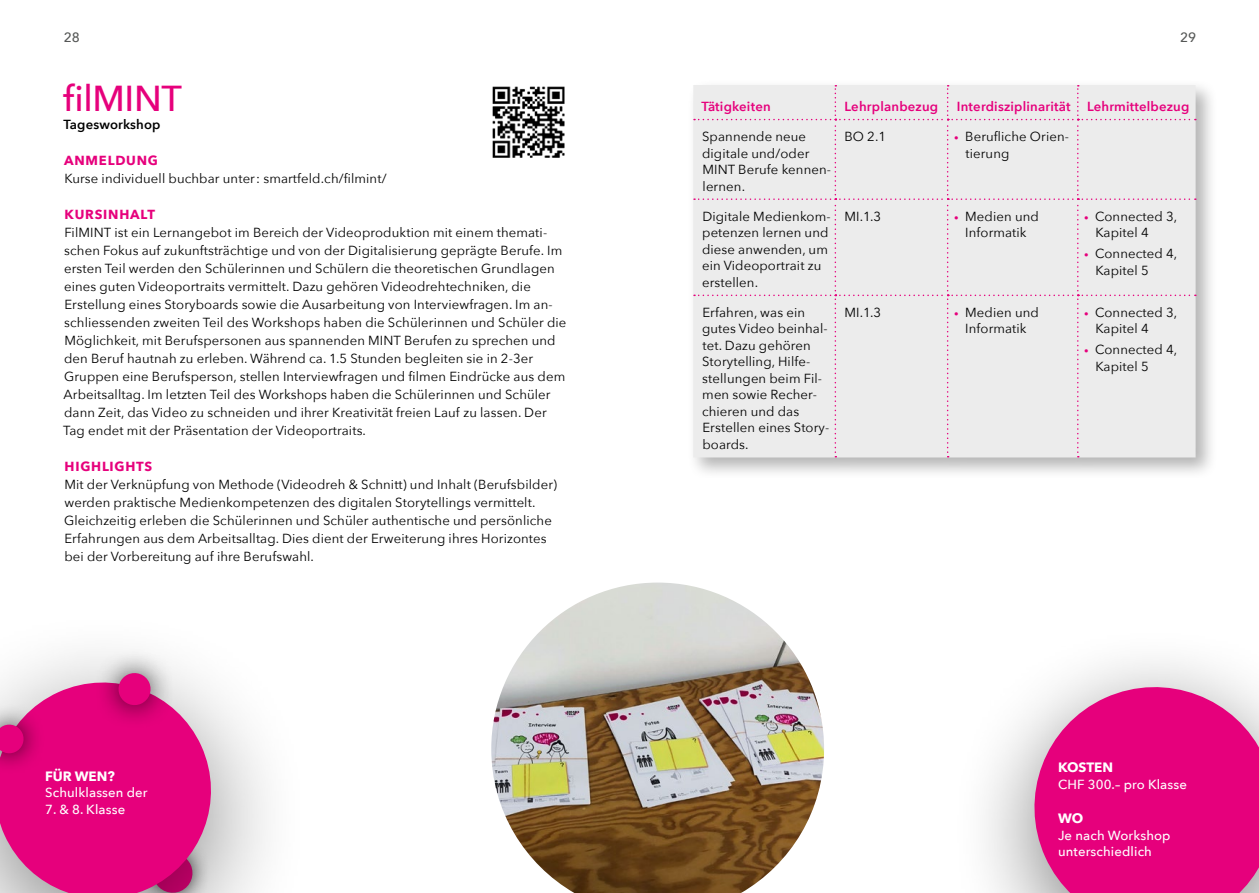
<style>
.page{position:relative;width:1259px;height:893px;background:#fff}
.page>*{position:absolute;margin:0;border:0;box-sizing:border-box;transform-origin:0 0}
.Kurstitel{font:500 36px "Avenir Next";letter-spacing:-.01em;color:#e6007c}
.Titel_Bubble{font:700 13.5px "Avenir Next";color:#fff}
.t1{font:500 13.5px "Avenir Next";color:#555756}
.Grundschrift{font:13.2px/18px "Avenir Next";letter-spacing:.01em;color:#000}
.Grundschrift_Tabelle{font:13.2px/16.5px "Avenir Next";letter-spacing:.01em;color:#000}
.GT_Bubble{font:500 13.2px/16.5px "Avenir Next";letter-spacing:.01em;color:#fff}
.Titel_Tabelle{font:600 13.2px "Avenir Next";letter-spacing:.015em;color:#e6007c}
.Untertitel{font:700 13.2px "Avenir Next";letter-spacing:.06em;color:#e6007c}
.Byline_Titel{font:600 13.2px "Avenir Next";letter-spacing:.01em;color:#000}
.s1{font-size:9px;color:#e6007c}
</style>
<div class="page">
<img style="left:492px;top:86px;width:73px;height:72px">
<img style="left:491px;top:583px;width:333px;height:310px">
<div style="left:950px;top:625px;width:309px;height:268px;background:#000;opacity:.5"></div>
<svg style="left:1017px;top:670px;width:242px;height:223px;background:#e63b97"></svg>
<div style="left:688px;top:79px;width:530px;height:401px;background:#000;opacity:.3"></div>
<div style="left:694px;top:85px;width:501px;height:372px;background:#ececec"></div>
<div style="left:0;top:609px;width:312px;height:284px;background:#000;opacity:.5"></div>
<svg style="left:0;top:668px;width:226px;height:225px;background:#e23c96"></svg>
<div style="left:0;top:702px;width:46px;height:73px;background:#000;opacity:.75"></div>
<svg style="left:0;top:723px;width:26px;height:32px"></svg>
<div style="left:94px;top:649px;width:81px;height:81px;background:#000;opacity:.75"></div>
<svg style="left:116px;top:671px;width:37px;height:36px"></svg>
<p class="t1" style="left:64px;top:26px;width:17px">28</p>
<p class="t1" style="left:1180px;top:26px;width:17px">29</p>
<p class="Kurstitel" style="left:63px;top:68px;width:120px">filMINT</p>
<p class="Byline_Titel" style="left:64px;top:113px;width:98px">Tagesworkshop</p>
<p class="Untertitel" style="left:64px;top:149px;width:95px">ANMELDUNG</p>
<p class="Grundschrift" style="left:64px;top:169px;width:324px">Kurse individuell buchbar unter: smartfeld.ch/filmint/</p>
<p class="Untertitel" style="left:65px;top:203px;width:92px">KURSINHALT</p>
<p class="Grundschrift" style="left:63px;top:223px;width:505px">FilMINT ist ein Lernangebot im Bereich der Videoproduktion mit einem themati&shy;schen Fokus auf zukunftsträchtige und von der Digitalisierung geprägte Berufe. Im ersten Teil werden den Schülerinnen und Schülern die theoretischen Grundlagen eines guten Videoportraits vermittelt. Dazu gehören Videodrehtechniken, die Erstellung eines Storyboards sowie die Ausarbeitung von Interviewfragen. Im an&shy;schliessenden zweiten Teil des Workshops haben die Schülerinnen und Schüler die Möglichkeit, mit Berufspersonen aus spannenden MINT Berufen zu sprechen und den Beruf hautnah zu erleben. Während ca. 1.5 Stunden begleiten sie in 2-3er Gruppen eine Berufsperson, stellen Interviewfragen und filmen Eindrücke aus dem Arbeitsalltag. Im letzten Teil des Workshops haben die Schülerinnen und Schüler dann Zeit, das Video zu schneiden und ihrer Kreativität freien Lauf zu lassen. Der Tag endet mit der Präsentation der Videoportraits.</p>
<p class="Untertitel" style="left:65px;top:455px;width:89px">HIGHLIGHTS</p>
<p class="Grundschrift" style="left:64px;top:475px;width:494px">Mit der Verknüpfung von Methode (Videodreh &amp; Schnitt) und Inhalt (Berufsbilder) werden praktische Medienkompetenzen des digitalen Storytellings vermittelt.<br>Gleichzeitig erleben die Schülerinnen und Schüler authentische und persönliche Erfahrungen aus dem Arbeitsalltag. Dies dient der Erweiterung ihres Horizontes bei der Vorbereitung auf ihre Berufswahl.</p>
<p class="Titel_Bubble" style="left:45px;top:764px;width:71px">FÜR WEN?</p>
<p class="GT_Bubble" style="left:45px;top:784px;width:104px">Schulklassen der</p>
<p class="GT_Bubble" style="left:45px;top:800px;width:82px">7. &amp; 8. Klasse</p>
<p class="Titel_Tabelle" style="left:701px;top:95px;width:71px">Tätigkeiten</p>
<p class="Titel_Tabelle" style="left:844px;top:95px;width:95px">Lehrplanbezug</p>
<p class="Titel_Tabelle" style="left:957px;top:95px;width:115px">Interdisziplinarität</p>
<p class="Titel_Tabelle" style="left:1087px;top:95px;width:104px">Lehrmittelbezug</p>
<p class="Grundschrift_Tabelle" style="left:702px;top:128px;width:130px">Spannende neue digitale und/oder<br>MINT Berufe kennen&shy;lernen.</p>
<p class="Grundschrift_Tabelle" style="left:844px;top:128px;width:43px">BO 2.1</p>
<p class="Grundschrift" style="left:965px;top:128px;width:105px;line-height:16.5px;text-indent:-11px"><span class="s1">•</span> Berufliche Orien&shy;tierung</p>
<p class="Grundschrift_Tabelle" style="left:702px;top:207px;width:130px">Digitale Medienkom&shy;petenzen lernen und diese anwenden, um ein Videoportrait zu erstellen.</p>
<p class="Grundschrift_Tabelle" style="left:844px;top:207px;width:38px">MI.1.3</p>
<p class="Grundschrift" style="left:954px;top:207px;width:86px;line-height:16.5px;text-align:center"><span class="s1">•</span> Medien und<br>Informatik</p>
<p class="Grundschrift" style="left:1095px;top:207px;width:83px;line-height:16.5px;text-indent:-11px"><span class="s1">•</span> Connected 3,<br>Kapitel 4</p>
<p class="Grundschrift" style="left:1095px;top:245px;width:83px;line-height:16.5px;text-indent:-11px"><span class="s1">•</span> Connected 4,<br>Kapitel 5</p>
<p class="Grundschrift_Tabelle" style="left:702px;top:304px;width:129px">Erfahren, was ein gutes Video beinhal&shy;tet. Dazu gehören<br>Storytelling, Hilfe&shy;stellungen beim Fil&shy;men sowie Recher&shy;chieren und das<br>Erstellen eines Story&shy;boards.</p>
<p class="Grundschrift_Tabelle" style="left:844px;top:304px;width:38px">MI.1.3</p>
<p class="Grundschrift" style="left:954px;top:304px;width:86px;line-height:16.5px;text-align:center"><span class="s1">•</span> Medien und<br>Informatik</p>
<p class="Grundschrift" style="left:1095px;top:304px;width:83px;line-height:16.5px;text-indent:-11px"><span class="s1">•</span> Connected 3,<br>Kapitel 4</p>
<p class="Grundschrift" style="left:1095px;top:341px;width:83px;line-height:16.5px;text-indent:-11px"><span class="s1">•</span> Connected 4,<br>Kapitel 5</p>
<p class="Titel_Bubble" style="left:1058px;top:756px;width:57px">KOSTEN</p>
<p class="GT_Bubble" style="left:1058px;top:775px;width:130px">CHF 300.– pro Klasse</p>
<p class="Titel_Bubble" style="left:1058px;top:807px;width:27px">WO</p>
<p class="GT_Bubble" style="left:1058px;top:826px;width:114px">Je nach Workshop unterschiedlich</p>
</div>
